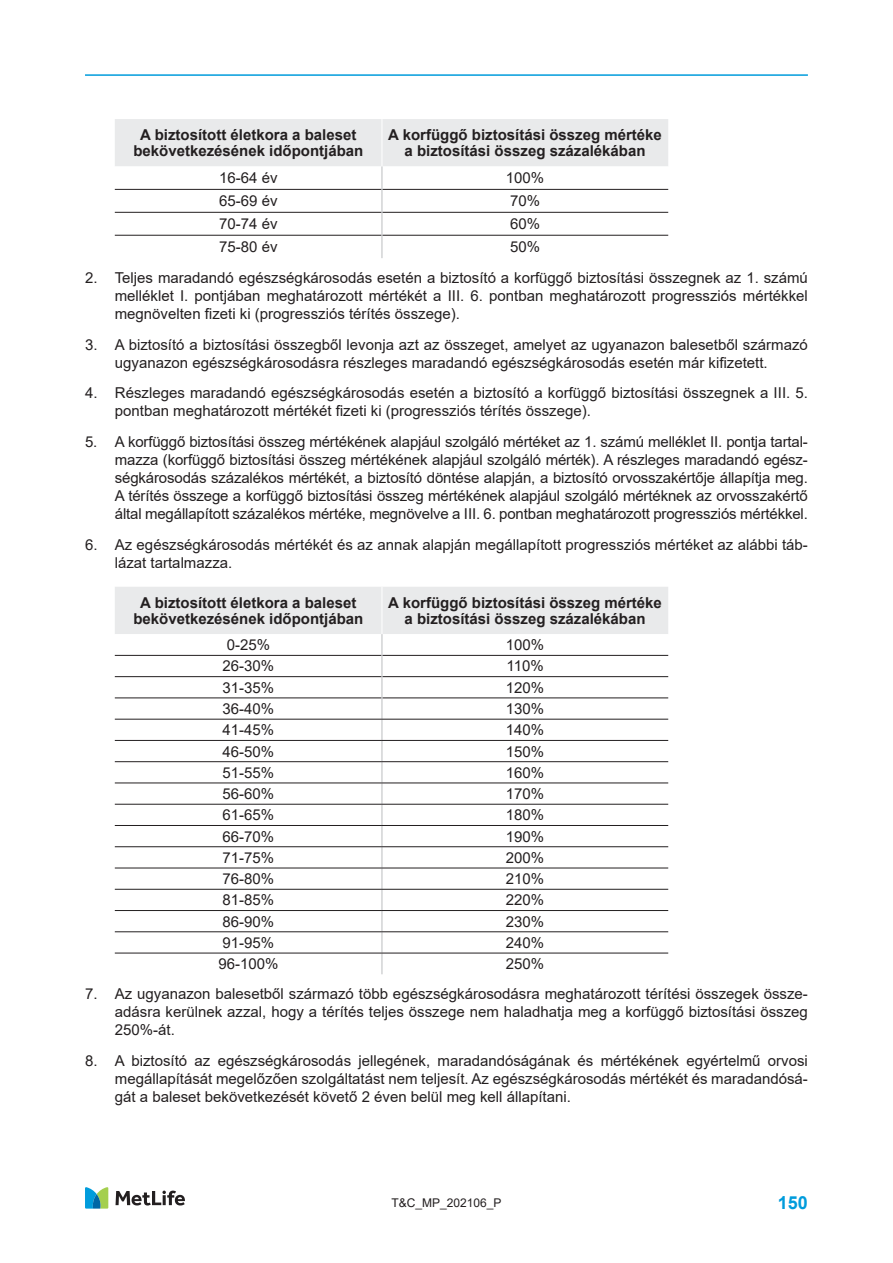
<style>
.page{position:relative;width:893px;height:1263px;background:#fff}
.page>*{position:absolute;margin:0;border:0;box-sizing:border-box;transform-origin:0 0}
.t1{font:700 18px "Arial";color:#009cdc}
.t2{font:15px/18px "Arial";color:#231f20;text-align:justify}
.t3{font:700 15px/16.2px "Arial";color:#231f20;text-align:center}
.t4{font:12px "Arial";color:#231f20}
</style>
<div class="page">
<svg style="left:116px;top:1190px;width:69px;height:15px"></svg>
<svg style="left:85px;top:1187px;width:23px;height:21px"></svg>
<hr style="left:85px;top:74px;width:723px;height:2px;background:#009cdc">
<svg style="left:115px;top:119px;width:553px;height:139px"></svg>
<svg style="left:115px;top:587px;width:553px;height:387px"></svg>
<hr style="left:115px;top:719px;width:267px;height:1px;background:#231f20">
<hr style="left:382px;top:719px;width:286px;height:1px;background:#231f20">
<hr style="left:115px;top:740px;width:267px;height:1px;background:#231f20">
<hr style="left:382px;top:740px;width:286px;height:1px;background:#231f20">
<hr style="left:115px;top:761px;width:267px;height:1px;background:#231f20">
<hr style="left:382px;top:761px;width:286px;height:1px;background:#231f20">
<hr style="left:115px;top:782px;width:267px;height:1px;background:#231f20">
<hr style="left:382px;top:782px;width:286px;height:1px;background:#231f20">
<hr style="left:115px;top:804px;width:267px;height:1px;background:#231f20">
<hr style="left:382px;top:804px;width:286px;height:1px;background:#231f20">
<hr style="left:115px;top:825px;width:267px;height:1px;background:#231f20">
<hr style="left:382px;top:825px;width:286px;height:1px;background:#231f20">
<hr style="left:115px;top:846px;width:267px;height:1px;background:#231f20">
<hr style="left:382px;top:846px;width:286px;height:1px;background:#231f20">
<hr style="left:115px;top:868px;width:267px;height:1px;background:#231f20">
<hr style="left:382px;top:868px;width:286px;height:1px;background:#231f20">
<hr style="left:115px;top:889px;width:267px;height:1px;background:#231f20">
<hr style="left:382px;top:889px;width:286px;height:1px;background:#231f20">
<hr style="left:115px;top:910px;width:267px;height:1px;background:#231f20">
<hr style="left:382px;top:910px;width:286px;height:1px;background:#231f20">
<hr style="left:115px;top:931px;width:267px;height:1px;background:#231f20">
<hr style="left:382px;top:931px;width:286px;height:1px;background:#231f20">
<hr style="left:115px;top:953px;width:267px;height:1px;background:#231f20">
<hr style="left:382px;top:953px;width:286px;height:1px;background:#231f20">
<p class="t3" style="left:133px;top:127px;width:232px">A biztosított életkora a baleset bekövetkezésének időpontjában</p>
<p class="t3" style="left:388px;top:127px;width:275px">A korfüggő biztosítási összeg mértéke a biztosítási összeg százalékában</p>
<p class="t2" style="left:219px;top:169px;width:60px">16-64 év</p>
<p class="t2" style="left:506px;top:169px;width:40px">100%</p>
<p class="t2" style="left:219px;top:192px;width:60px">65-69 év</p>
<p class="t2" style="left:510px;top:192px;width:32px">70%</p>
<p class="t2" style="left:219px;top:215px;width:60px">70-74 év</p>
<p class="t2" style="left:510px;top:215px;width:32px">60%</p>
<p class="t2" style="left:219px;top:238px;width:60px">75-80 év</p>
<p class="t2" style="left:510px;top:238px;width:32px">50%</p>
<p class="t2" style="left:115px;top:269px;width:695px;text-indent:-30px">2. Teljes maradandó egészségkárosodás esetén a biztosító a korfüggő biztosítási összegnek az 1. számú melléklet I. pontjában meghatározott mértékét a III. 6. pontban meghatározott progressziós mértékkel megnövelten fizeti ki (progressziós térítés összege).</p>
<p class="t2" style="left:115px;top:335px;width:695px;text-indent:-30px">3. A biztosító a biztosítási összegből levonja azt az összeget, amelyet az ugyanazon balesetből származó ugyanazon egészségkárosodásra részleges maradandó egészségkárosodás esetén már kifizetett.</p>
<p class="t2" style="left:115px;top:384px;width:695px;text-indent:-30px">4. Részleges maradandó egészségkárosodás esetén a biztosító a korfüggő biztosítási összegnek a III. 5. pontban meghatározott mértékét fizeti ki (progressziós térítés összege).</p>
<p class="t2" style="left:115px;top:433px;width:695px;text-indent:-30px">5. A korfüggő biztosítási összeg mértékének alapjául szolgáló mértéket az 1. számú melléklet II. pontja tartal&shy;mazza (korfüggő biztosítási összeg mértékének alapjául szolgáló mérték). A részleges maradandó egész&shy;ségkárosodás százalékos mértékét, a biztosító döntése alapján, a biztosító orvosszakértője állapítja meg.<br>A térítés összege a korfüggő biztosítási összeg mértékének alapjául szolgáló mértéknek az orvosszakértő által megállapított százalékos mértéke, megnövelve a III. 6. pontban meghatározott progressziós mértékkel.</p>
<p class="t2" style="left:115px;top:536px;width:695px;text-indent:-30px">6. Az egészségkárosodás mértékét és az annak alapján megállapított progressziós mértéket az alábbi táb&shy;lázat tartalmazza.</p>
<p class="t3" style="left:133px;top:595px;width:232px">A biztosított életkora a baleset bekövetkezésének időpontjában</p>
<p class="t3" style="left:388px;top:595px;width:275px">A korfüggő biztosítási összeg mértéke a biztosítási összeg százalékában</p>
<p class="t2" style="left:227px;top:636px;width:45px">0-25%</p>
<p class="t2" style="left:506px;top:636px;width:40px">100%</p>
<p class="t2" style="left:223px;top:657px;width:53px">26-30%</p>
<p class="t2" style="left:506px;top:657px;width:39px">110%</p>
<p class="t2" style="left:223px;top:678px;width:53px">31-35%</p>
<p class="t2" style="left:506px;top:678px;width:40px">120%</p>
<p class="t2" style="left:223px;top:700px;width:53px">36-40%</p>
<p class="t2" style="left:506px;top:700px;width:40px">130%</p>
<p class="t2" style="left:223px;top:721px;width:53px">41-45%</p>
<p class="t2" style="left:506px;top:721px;width:40px">140%</p>
<p class="t2" style="left:223px;top:742px;width:53px">46-50%</p>
<p class="t2" style="left:506px;top:742px;width:40px">150%</p>
<p class="t2" style="left:223px;top:763px;width:53px">51-55%</p>
<p class="t2" style="left:506px;top:763px;width:40px">160%</p>
<p class="t2" style="left:223px;top:785px;width:53px">56-60%</p>
<p class="t2" style="left:506px;top:785px;width:40px">170%</p>
<p class="t2" style="left:223px;top:806px;width:53px">61-65%</p>
<p class="t2" style="left:506px;top:806px;width:40px">180%</p>
<p class="t2" style="left:223px;top:827px;width:53px">66-70%</p>
<p class="t2" style="left:506px;top:827px;width:40px">190%</p>
<p class="t2" style="left:223px;top:848px;width:53px">71-75%</p>
<p class="t2" style="left:506px;top:848px;width:40px">200%</p>
<p class="t2" style="left:223px;top:870px;width:53px">76-80%</p>
<p class="t2" style="left:506px;top:870px;width:40px">210%</p>
<p class="t2" style="left:223px;top:891px;width:53px">81-85%</p>
<p class="t2" style="left:506px;top:891px;width:40px">220%</p>
<p class="t2" style="left:223px;top:912px;width:53px">86-90%</p>
<p class="t2" style="left:506px;top:912px;width:40px">230%</p>
<p class="t2" style="left:223px;top:933px;width:53px">91-95%</p>
<p class="t2" style="left:506px;top:933px;width:40px">240%</p>
<p class="t2" style="left:218px;top:955px;width:62px">96-100%</p>
<p class="t2" style="left:506px;top:955px;width:40px">250%</p>
<p class="t2" style="left:115px;top:985px;width:695px;text-indent:-30px">7. Az ugyanazon balesetből származó több egészségkárosodásra meghatározott térítési összegek össze&shy;adásra kerülnek azzal, hogy a térítés teljes összege nem haladhatja meg a korfüggő biztosítási összeg 250%-át.</p>
<p class="t2" style="left:115px;top:1051px;width:695px;text-indent:-30px">8. A biztosító az egészségkárosodás jellegének, maradandóságának és mértékének egyértelmű orvosi megállapítását megelőzően szolgáltatást nem teljesít. Az egészségkárosodás mértékét és maradandósá&shy;gát a baleset bekövetkezését követő 2 éven belül meg kell állapítani.</p>
<p class="t4" style="left:392px;top:1194px;width:112px">T&amp;C_MP_202106_P</p>
<p class="t1" style="left:778px;top:1189px;width:32px">150</p>
</div>
